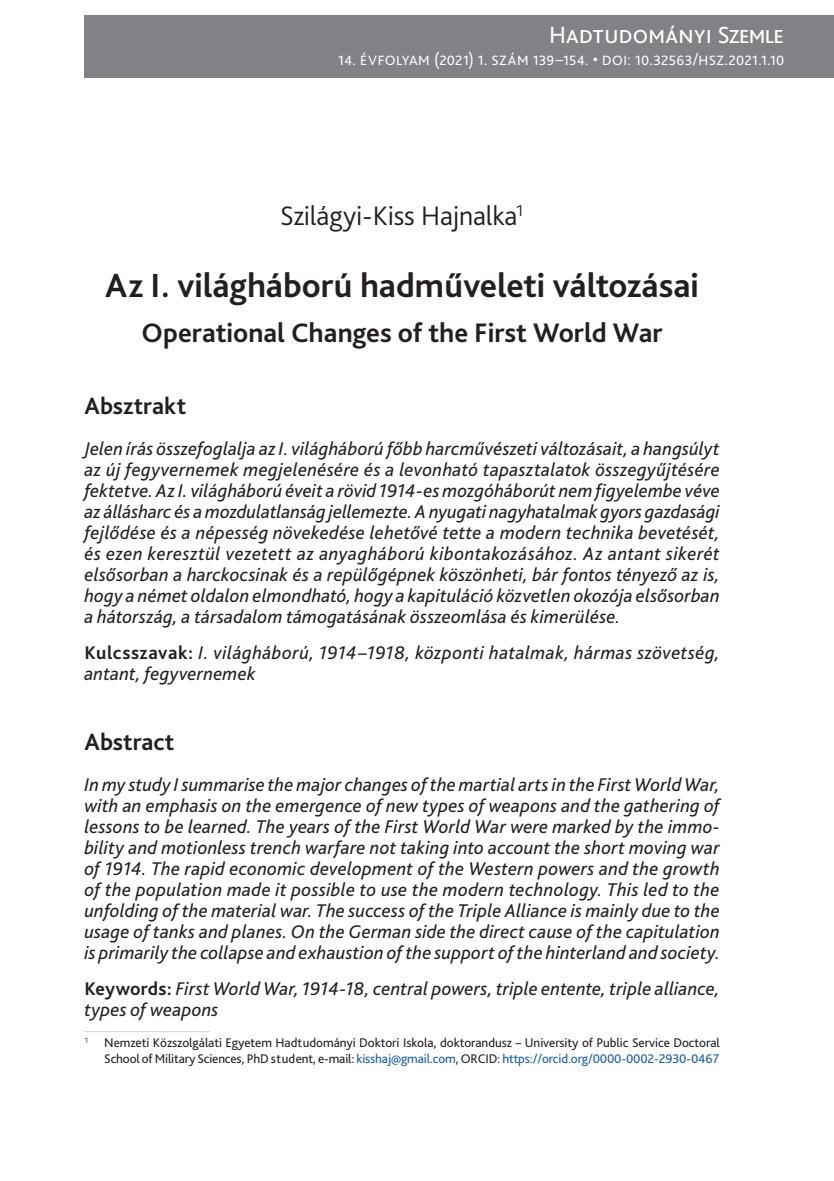
<style>
.page{position:relative;width:834px;height:1181px;background:#fff}
.page>*{position:absolute;margin:0;border:0;box-sizing:border-box;transform-origin:0 0}
.t1{font:700 35px "Bliss Pro";color:#231f20}
.t2{font:700 28px "Bliss Pro";color:#231f20}
.t3{font:300 28px "Bliss Pro";color:#231f20}
.t4{font:24.5px "Bliss Pro";color:#fff}
.t5{font:700 24.5px "Bliss Pro";color:#231f20}
.t6{font:italic 19.25px/21px "Bliss Pro";letter-spacing:.01em;color:#231f20;text-align:justify}
.t7{font:300 17.5px "Bliss Pro";letter-spacing:.005em;color:#fff}
.t8{font:13.12px/15.8px "Bliss Pro";letter-spacing:-.005em;color:#231f20;text-align:right}
.s1{font-weight:700;font-style:normal}
.s2{color:#175d9e}
</style>
<div class="page">
<div style="left:84px;top:15px;width:749px;height:63px;background:#808285"></div>
<hr style="left:84px;top:1031px;width:126px;height:1px;background:#d1d2d4">
<p class="t4" style="left:549px;top:20px;width:236px">Hadtudományi Szemle</p>
<p class="t7" style="left:338px;top:49px;width:447px">14. évfolyam (2021) 1. szám 139–154. • doi: 10.32563/hsz.2021.1.10</p>
<h2 class="t3" style="left:280px;top:199px;width:245px">Szilágyi-Kiss Hajnalka<sup>1</sup></h2>
<h1 class="t1" style="left:105px;top:264px;width:595px">Az I. világháború hadműveleti változásai</h1>
<h2 class="t2" style="left:141px;top:315px;width:522px">Operational Changes of the First World War</h2>
<p class="t5" style="left:84px;top:391px;width:103px">Absztrakt</p>
<p class="t6" style="left:84px;top:438px;width:636px">Jelen írás összefoglalja azI. világháború főbb harcművészeti változásait, a hangsúlyt az új fegyvernemek megjelenésére és a levonható tapasztalatok összegyűjtésére fektetve. AzI. világháború éveit a rövid 1914-es mozgóháborút nem figyelembe véve az állásharc és amozdulatlanság jellemezte. Anyugati nagyhatalmak gyors gazdasági fejlődése és a népesség növekedése lehetővé tette a modern technika bevetését, és ezen keresztül vezetett az anyagháború kibontakozásához. Az antant sikerét elsősorban a harckocsinak és a repülőgépnek köszönheti, bár fontos tényező az is, hogy a német oldalon elmondható, hogy a kapituláció közvetlen okozója elsősorban a hátország, a társadalom támogatásának összeomlása és kimerülése.</p>
<p class="t6" style="left:84px;top:642px;width:636px"><span class="s1">Kulcsszavak:</span> I. világháború, 1914–1918, központi hatalmak, hármas szövetség, antant, fegyvernemek</p>
<p class="t5" style="left:84px;top:727px;width:91px">Abstract</p>
<p class="t6" style="left:84px;top:774px;width:637px">In my study I summarise the major changes of the martial arts in the First World War, with an emphasis on the emergence of new types of weapons and the gathering of lessons to be learned. The years of the First World War were marked by the immo&shy;bility and motionless trench warfare not taking into account the short moving war of 1914. The rapid economic development of the Western powers and the growth of the population made it possible to use the modern technology. This led to the unfolding of the material war. The success of the Triple Alliance is mainly due to the usage of tanks and planes. On the German side the direct cause of the capitulation is primarily the collapse and exhaustion of the support of the hinterland and society.</p>
<p class="t6" style="left:84px;top:978px;width:636px"><span class="s1">Keywords:</span> First World War, 1914-18, central powers, triple entente, triple alliance, types of weapons</p>
<p class="t8" style="left:84px;top:1035px;width:636px"><sup>1</sup> Nemzeti Közszolgálati Egyetem Hadtudományi Doktori Iskola, doktorandusz – University of Public Service Doctoral<br>School of Military Sciences, PhD student, e-mail: <span class="s2">kisshaj@gmail.com</span>, ORCID: <span class="s2">https://orcid.org/0000-0002-2930-0467</span></p>
</div>
